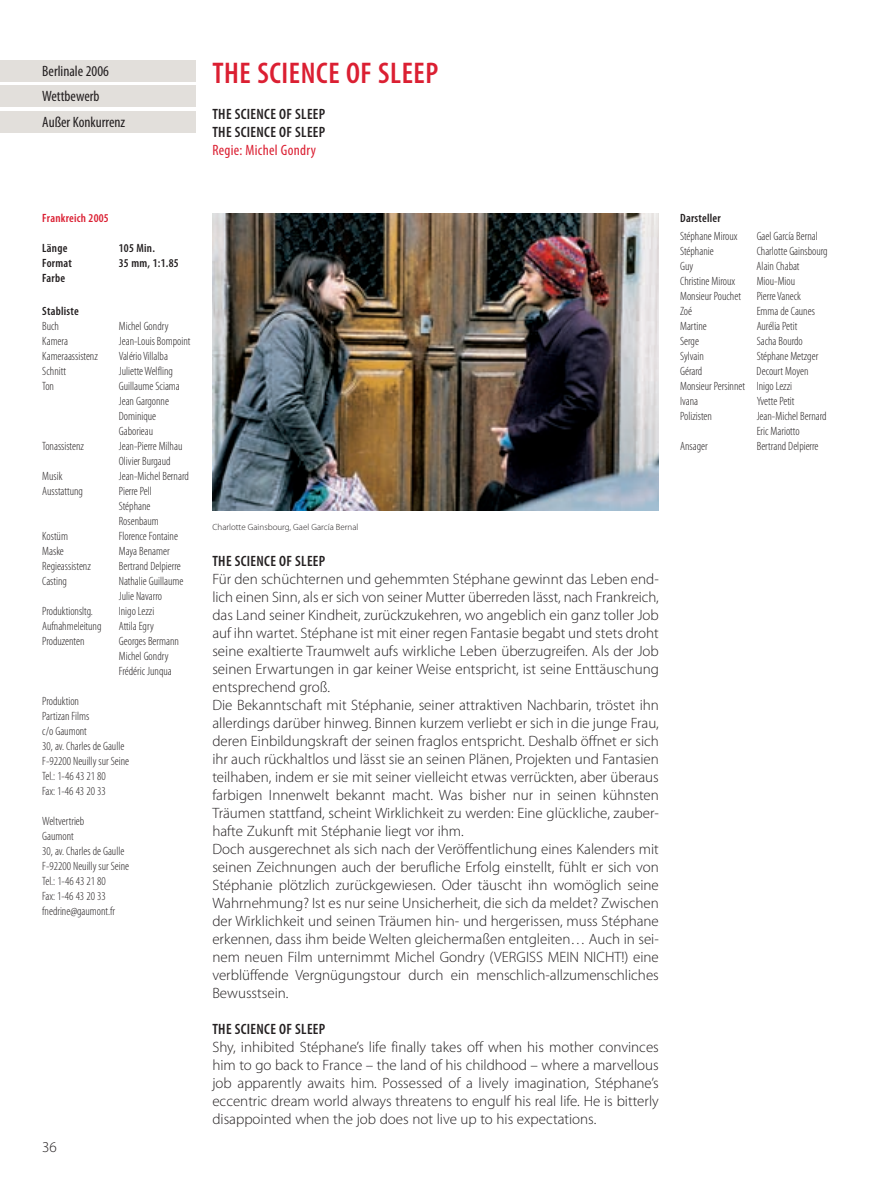
<style>
.page{position:relative;width:893px;height:1191px;background:#fff}
.page>*{position:absolute;margin:0;border:0;box-sizing:border-box;transform-origin:0 0}
.t1{font:600 condensed 30px "Myriad Pro";letter-spacing:.02em;color:#db1f32}
.t2{font:300 15px/18px "Myriad Pro";color:#231f20}
.t3{font:600 condensed 15px/18px "Myriad Pro";letter-spacing:.02em;color:#231f20}
.t4{font:condensed 15px/25.5px "Myriad Pro";color:#231f20}
.t5{font:condensed 15px "Myriad Pro";letter-spacing:.02em;color:#db1f32}
.t6{font:300 condensed 12px/15px "Myriad Pro";color:#231f20}
.t7{font:600 condensed 12px "Myriad Pro";letter-spacing:.02em;color:#231f20}
.t8{font:600 condensed 12px "Myriad Pro";letter-spacing:.02em;color:#db1f32}
.t9{font:300 9px "Myriad Pro";color:#231f20}
</style>
<div class="page">
<img style="left:0;top:60px;width:659px;height:451px">
<p class="t4" style="left:42px;top:59px;width:84px">Berlinale 2006<br>Wettbewerb<br>Außer Konkurrenz</p>
<h1 class="t1" style="left:212px;top:63px;width:227px">THE SCIENCE OF SLEEP</h1>
<p class="t3" style="left:212px;top:106px;width:114px">THE SCIENCE OF SLEEP<br>THE SCIENCE OF SLEEP</p>
<p class="t5" style="left:212px;top:145px;width:105px">Regie: Michel Gondry</p>
<p class="t8" style="left:42px;top:214px;width:68px">Frankreich 2005</p>
<p class="t7" style="left:42px;top:244px;width:27px">Länge</p>
<p class="t7" style="left:119px;top:244px;width:38px">105 Min.</p>
<p class="t7" style="left:42px;top:259px;width:31px">Format</p>
<p class="t7" style="left:119px;top:259px;width:61px">35 mm, 1:1.85</p>
<p class="t7" style="left:42px;top:274px;width:24px">Farbe</p>
<p class="t7" style="left:42px;top:307px;width:38px">Stabliste</p>
<p class="t6" style="left:42px;top:319px;width:18px">Buch</p>
<p class="t6" style="left:119px;top:319px;width:51px">Michel Gondry</p>
<p class="t6" style="left:42px;top:334px;width:27px">Kamera</p>
<p class="t6" style="left:119px;top:334px;width:73px">Jean-Louis Bompoint</p>
<p class="t6" style="left:42px;top:349px;width:57px">Kameraassistenz</p>
<p class="t6" style="left:119px;top:349px;width:51px">Valério Villalba</p>
<p class="t6" style="left:42px;top:364px;width:25px">Schnitt</p>
<p class="t6" style="left:119px;top:364px;width:56px">Juliette Welfling</p>
<p class="t6" style="left:42px;top:379px;width:13px">Ton</p>
<p class="t6" style="left:119px;top:379px;width:63px">Guillaume Sciama<br>Jean Gargonne<br>Dominique<br>Gaborieau</p>
<p class="t6" style="left:42px;top:439px;width:43px">Tonassistenz</p>
<p class="t6" style="left:119px;top:439px;width:65px">Jean-Pierre Milhau<br>Olivier Burgaud</p>
<p class="t6" style="left:42px;top:469px;width:22px">Musik</p>
<p class="t6" style="left:119px;top:469px;width:72px">Jean-Michel Bernard</p>
<p class="t6" style="left:42px;top:484px;width:42px">Ausstattung</p>
<p class="t6" style="left:119px;top:484px;width:42px">Pierre Pell<br>Stéphane<br>Rosenbaum</p>
<p class="t6" style="left:42px;top:529px;width:27px">Kostüm</p>
<p class="t6" style="left:119px;top:529px;width:61px">Florence Fontaine</p>
<p class="t6" style="left:42px;top:544px;width:23px">Maske</p>
<p class="t6" style="left:119px;top:544px;width:52px">Maya Benamer</p>
<p class="t6" style="left:42px;top:559px;width:50px">Regieassistenz</p>
<p class="t6" style="left:119px;top:559px;width:63px">Bertrand Delpierre</p>
<p class="t6" style="left:42px;top:574px;width:26px">Casting</p>
<p class="t6" style="left:119px;top:574px;width:66px">Nathalie Guillaume<br>Julie Navarro</p>
<p class="t6" style="left:42px;top:604px;width:52px">Produktionsltg.</p>
<p class="t6" style="left:119px;top:604px;width:37px">Inigo Lezzi</p>
<p class="t6" style="left:42px;top:619px;width:61px">Aufnahmeleitung</p>
<p class="t6" style="left:119px;top:619px;width:37px">Attila Egry</p>
<p class="t6" style="left:42px;top:634px;width:44px">Produzenten</p>
<p class="t6" style="left:119px;top:634px;width:62px">Georges Bermann<br>Michel Gondry<br>Frédéric Junqua</p>
<p class="t6" style="left:42px;top:694px;width:88px">Produktion<br>Partizan Films<br>c/o Gaumont<br>30, av. Charles de Gaulle<br>F-92200 Neuilly sur Seine<br>Tel.: 1-46 43 21 80<br>Fax: 1-46 43 20 33</p>
<p class="t6" style="left:42px;top:814px;width:88px">Weltvertrieb<br>Gaumont<br>30, av. Charles de Gaulle<br>F-92200 Neuilly sur Seine<br>Tel.: 1-46 43 21 80<br>Fax: 1-46 43 20 33 fnedrine@gaumont.fr</p>
<p class="t2" style="left:42px;top:1138px;width:16px">36</p>
<p class="t9" style="left:212px;top:523px;width:148px">Charlotte Gainsbourg, Gael García Bernal</p>
<p class="t3" style="left:212px;top:553px;width:114px">THE SCIENCE OF SLEEP</p>
<p class="t2" style="left:212px;top:570px;width:448px">Für den schüchternen und gehemmten Stéphane gewinnt das Leben end&shy;lich einen Sinn, als er sich von seiner Mutter überreden lässt, nach Frankreich, das Land seiner Kindheit, zurückzukehren, wo angeblich ein ganz toller Job auf ihn wartet. Stéphane ist mit einer regen Fantasie begabt und stets droht seine exaltierte Traumwelt aufs wirkliche Leben überzugreifen. Als der Job seinen Erwartungen in gar keiner Weise entspricht, ist seine Enttäuschung entsprechend groß.<br>Die Bekanntschaft mit Stéphanie, seiner attraktiven Nachbarin, tröstet ihn allerdings darüber hinweg. Binnen kurzem verliebt er sich in die junge Frau, deren Einbildungskraft der seinen fraglos entspricht. Deshalb öffnet er sich ihr auch rückhaltlos und lässt sie an seinen Plänen, Projekten und Fantasien teilhaben, indem er sie mit seiner vielleicht etwas verrückten, aber überaus farbigen Innenwelt bekannt macht. Was bisher nur in seinen kühnsten Träumen stattfand, scheint Wirklichkeit zu werden: Eine glückliche, zauber&shy;hafte Zukunft mit Stéphanie liegt vor ihm.<br>Doch ausgerechnet als sich nach der Veröffentlichung eines Kalenders mit seinen Zeichnungen auch der berufliche Erfolg einstellt, fühlt er sich von Stéphanie plötzlich zurückgewiesen. Oder täuscht ihn womöglich seine Wahrnehmung? Ist es nur seine Unsicherheit, die sich da meldet? Zwischen der Wirklichkeit und seinen Träumen hin- und hergerissen, muss Stéphane erkennen, dass ihm beide Welten gleichermaßen entgleiten… Auch in sei&shy;nem neuen Film unternimmt Michel Gondry (VERGISS MEIN NICHT!) eine verblüffende Vergnügungstour durch ein menschlich-allzumenschliches Bewusstsein.</p>
<p class="t3" style="left:212px;top:1021px;width:114px">THE SCIENCE OF SLEEP</p>
<p class="t2" style="left:212px;top:1038px;width:448px;text-align:justify">Shy, inhibited Stéphane’s life finally takes off when his mother convinces him to go back to France – the land of his childhood – where a marvellous job apparently awaits him. Possessed of a lively imagination, Stéphane’s eccentric dream world always threatens to engulf his real life. He is bitterly disappointed when the job does not live up to his expectations.</p>
<p class="t7" style="left:680px;top:214px;width:42px">Darsteller</p>
<p class="t6" style="left:680px;top:229px;width:59px">Stéphane Miroux</p>
<p class="t6" style="left:757px;top:229px;width:63px">Gael García Bernal</p>
<p class="t6" style="left:680px;top:244px;width:35px">Stéphanie</p>
<p class="t6" style="left:757px;top:244px;width:73px">Charlotte Gainsbourg</p>
<p class="t6" style="left:680px;top:259px;width:15px">Guy</p>
<p class="t6" style="left:757px;top:259px;width:44px">Alain Chabat</p>
<p class="t6" style="left:680px;top:274px;width:57px">Christine Miroux</p>
<p class="t6" style="left:757px;top:274px;width:40px">Miou-Miou</p>
<p class="t6" style="left:680px;top:289px;width:62px">Monsieur Pouchet</p>
<p class="t6" style="left:757px;top:289px;width:46px">Pierre Vaneck</p>
<p class="t6" style="left:680px;top:304px;width:13px">Zoé</p>
<p class="t6" style="left:757px;top:304px;width:60px">Emma de Caunes</p>
<p class="t6" style="left:680px;top:319px;width:28px">Martine</p>
<p class="t6" style="left:757px;top:319px;width:42px">Aurélia Petit</p>
<p class="t6" style="left:680px;top:334px;width:20px">Serge</p>
<p class="t6" style="left:757px;top:334px;width:48px">Sacha Bourdo</p>
<p class="t6" style="left:680px;top:349px;width:25px">Sylvain</p>
<p class="t6" style="left:757px;top:349px;width:63px">Stéphane Metzger</p>
<p class="t6" style="left:680px;top:364px;width:24px">Gérard</p>
<p class="t6" style="left:680px;top:364px;width:130px;text-indent:76px">Decourt Moyen<br>Monsieur Persinnet Inigo Lezzi<br>Ivana</p>
<p class="t6" style="left:757px;top:394px;width:39px">Yvette Petit</p>
<p class="t6" style="left:680px;top:409px;width:33px">Polizisten</p>
<p class="t6" style="left:757px;top:409px;width:71px">Jean-Michel Bernard<br>Eric Mariotto</p>
<p class="t6" style="left:680px;top:439px;width:29px">Ansager</p>
<p class="t6" style="left:757px;top:439px;width:63px">Bertrand Delpierre</p>
</div>
